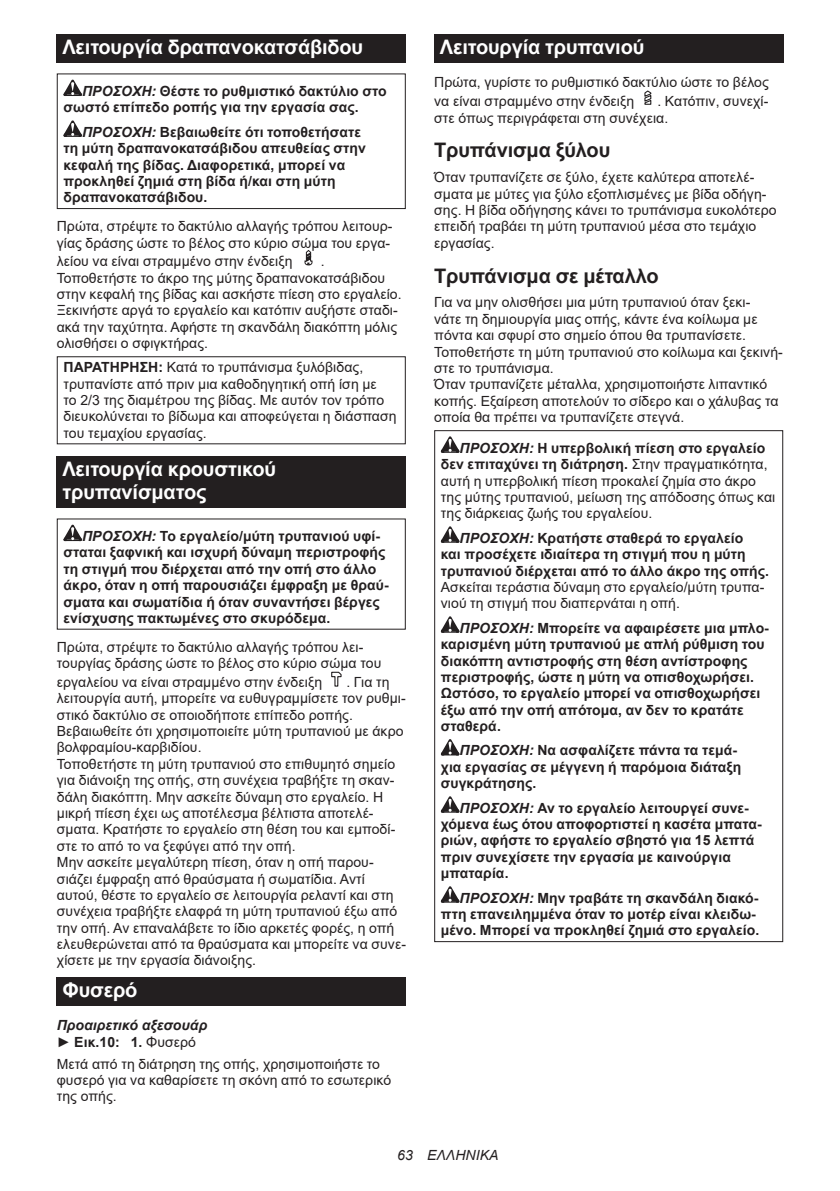
<style>
.page{position:relative;width:840px;height:1191px;background:#fff}
.page>*{position:absolute;margin:0;border:0;box-sizing:border-box;transform-origin:0 0}
.t1{font:700 20px/23.4px "Arial";letter-spacing:-.01em;color:#fff}
.t2{font:700 20px "Arial";letter-spacing:-.01em;color:#231f20}
.t3{font:14px/16.4px "Arial";letter-spacing:.005em;color:#231f20}
.t4{font:700 14px/16.4px "Arial";letter-spacing:.005em;color:#231f20}
.t5{font:italic 700 14px/16.4px "Arial";letter-spacing:.005em;color:#231f20}
.t6{font:italic 14px "Arial";letter-spacing:.005em;color:#231f20}
.s1{font-style:italic}
.s2{font-weight:700}
.s3{font-weight:400;font-style:normal}
.s4{font-style:normal}
.s5{font-weight:700;font-style:italic}
</style>
<div class="page">
<div style="left:57px;top:34px;width:348px;height:29px;background:#231f20"></div>
<svg style="left:63px;top:80px;width:19px;height:16px"></svg>
<svg style="left:63px;top:120px;width:19px;height:17px"></svg>
<div style="left:57px;top:73px;width:348px;height:136px;border:1px solid #231f20"></div>
<svg style="left:304px;top:250px;width:8px;height:16px"></svg>
<div style="left:57px;top:356px;width:348px;height:88px;border:1px solid #231f20"></div>
<div style="left:57px;top:456px;width:348px;height:51px;background:#231f20"></div>
<svg style="left:63px;top:525px;width:19px;height:16px"></svg>
<svg style="left:331px;top:671px;width:11px;height:16px"></svg>
<div style="left:57px;top:976px;width:348px;height:29px;background:#231f20"></div>
<div style="left:434px;top:34px;width:348px;height:29px;background:#231f20"></div>
<svg style="left:644px;top:90px;width:8px;height:15px"></svg>
<svg style="left:440px;top:436px;width:19px;height:17px"></svg>
<svg style="left:440px;top:526px;width:19px;height:17px"></svg>
<svg style="left:440px;top:616px;width:19px;height:17px"></svg>
<svg style="left:440px;top:739px;width:19px;height:16px"></svg>
<svg style="left:440px;top:796px;width:19px;height:16px"></svg>
<svg style="left:440px;top:886px;width:19px;height:16px"></svg>
<h1 class="t1" style="left:62px;top:36px;width:302px">Λειτουργία δραπανοκατσάβιδου</h1>
<p class="t4" style="left:63px;top:83px;width:324px;text-indent:19px"><span class="s1">ΠΡΟΣΟΧΗ:</span> Θέστε το ρυθμιστικό δακτύλιο στο σωστό επίπεδο ροπής για την εργασία σας.</p>
<p class="t4" style="left:63px;top:124px;width:304px;text-indent:19px"><span class="s1">ΠΡΟΣΟΧΗ:</span> Βεβαιωθείτε ότι τοποθετήσατε τη μύτη δραπανοκατσάβιδου απευθείας στην κεφαλή της βίδας. Διαφορετικά, μπορεί να προκληθεί ζημιά στη βίδα ή/και στη μύτη δραπανοκατσάβιδου.</p>
<p class="t3" style="left:57px;top:218px;width:337px">Πρώτα, στρέψτε το δακτύλιο αλλαγής τρόπου λειτουρ&shy;γίας δράσης ώστε το βέλος στο κύριο σώμα του εργα-</p>
<p class="t3" style="left:57px;top:253px;width:237px">λείου να είναι στραμμένο στην ένδειξη</p>
<p class="t3" style="left:57px;top:253px;width:346px;text-indent:264px">.<br>Τοποθετήστε το άκρο της μύτης δραπανοκατσάβιδου στην κεφαλή της βίδας και ασκήστε πίεση στο εργαλείο.<br>Ξεκινήστε αργά το εργαλείο και κατόπιν αυξήστε σταδι&shy;ακά την ταχύτητα. Αφήστε τη σκανδάλη διακόπτη μόλις ολισθήσει ο σφιγκτήρας.</p>
<p class="t3" style="left:63px;top:359px;width:334px"><span class="s2">ΠΑΡΑΤΗΡΗΣΗ:</span> Κατά το τρυπάνισμα ξυλόβιδας, τρυπανίστε από πριν μια καθοδηγητική οπή ίση με<br>το 2/3 της διαμέτρου της βίδας. Με αυτόν τον τρόπο διευκολύνεται το βίδωμα και αποφεύγεται η διάσπαση του τεμαχίου εργασίας.</p>
<h1 class="t1" style="left:62px;top:457px;width:215px">Λειτουργία κρουστικού τρυπανίσματος</h1>
<p class="t4" style="left:63px;top:528px;width:327px;text-indent:19px"><span class="s1">ΠΡΟΣΟΧΗ:</span> Το εργαλείο/μύτη τρυπανιού υφί&shy;σταται ξαφνική και ισχυρή δύναμη περιστροφής τη στιγμή που διέρχεται από την οπή στο άλλο άκρο, όταν η οπή παρουσιάζει έμφραξη με θραύ&shy;σματα και σωματίδια ή όταν συναντήσει βέργες ενίσχυσης πακτωμένες στο σκυρόδεμα.</p>
<p class="t3" style="left:57px;top:638px;width:326px">Πρώτα, στρέψτε το δακτύλιο αλλαγής τρόπου λει&shy;τουργίας δράσης ώστε το βέλος στο κύριο σώμα του</p>
<p class="t3" style="left:57px;top:673px;width:267px">εργαλείου να είναι στραμμένο στην ένδειξη</p>
<p class="t3" style="left:57px;top:673px;width:350px;text-indent:289px">. Για τη λειτουργία αυτή, μπορείτε να ευθυγραμμίσετε τον ρυθμι&shy;στικό δακτύλιο σε οποιοδήποτε επίπεδο ροπής.<br>Βεβαιωθείτε ότι χρησιμοποιείτε μύτη τρυπανιού με άκρο βολφραμίου-καρβιδίου.<br>Τοποθετήστε τη μύτη τρυπανιού στο επιθυμητό σημείο για διάνοιξη της οπής, στη συνέχεια τραβήξτε τη σκαν&shy;δάλη διακόπτη. Μην ασκείτε δύναμη στο εργαλείο. Η μικρή πίεση έχει ως αποτέλεσμα βέλτιστα αποτελέ&shy;σματα. Κρατήστε το εργαλείο στη θέση του και εμποδί&shy;στε το από το να ξεφύγει από την οπή.<br>Μην ασκείτε μεγαλύτερη πίεση, όταν η οπή παρου&shy;σιάζει έμφραξη από θραύσματα ή σωματίδια. Αντί αυτού, θέστε το εργαλείο σε λειτουργία ρελαντί και στη συνέχεια τραβήξτε ελαφρά τη μύτη τρυπανιού έξω από την οπή. Αν επαναλάβετε το ίδιο αρκετές φορές, η οπή ελευθερώνεται από τα θραύσματα και μπορείτε να συνε&shy;χίσετε με την εργασία διάνοιξης.</p>
<h1 class="t1" style="left:62px;top:978px;width:77px">Φυσερό</h1>
<p class="t5" style="left:57px;top:1017px;width:152px">Προαιρετικό αξεσουάρ <span class="s3">►</span> <span class="s4">Εικ.10: 1.</span> <span class="s3">Φυσερό</span></p>
<p class="t3" style="left:57px;top:1055px;width:336px">Μετά από τη διάτρηση της οπής, χρησιμοποιήστε το φυσερό για να καθαρίσετε τη σκόνη από το εσωτερικό της οπής.</p>
<h1 class="t1" style="left:439px;top:36px;width:206px">Λειτουργία τρυπανιού</h1>
<p class="t3" style="left:434px;top:73px;width:336px;line-height:18.8px">Πρώτα, γυρίστε το ρυθμιστικό δακτύλιο ώστε το βέλος να είναι στραμμένο στην ένδειξη</p>
<p class="t3" style="left:434px;top:93px;width:335px;text-indent:223px">. Κατόπιν, συνεχί&shy;στε όπως περιγράφεται στη συνέχεια.</p>
<h1 class="t2" style="left:434px;top:136px;width:177px">Τρυπάνισμα ξύλου</h1>
<p class="t3" style="left:434px;top:169px;width:344px">Όταν τρυπανίζετε σε ξύλο, έχετε καλύτερα αποτελέ&shy;σματα με μύτες για ξύλο εξοπλισμένες με βίδα οδήγη&shy;σης. Η βίδα οδήγησης κάνει το τρυπάνισμα ευκολότερο επειδή τραβάει τη μύτη τρυπανιού μέσα στο τεμάχιο εργασίας.</p>
<h1 class="t2" style="left:434px;top:261px;width:226px">Τρυπάνισμα σε μέταλλο</h1>
<p class="t3" style="left:434px;top:294px;width:350px">Για να μην ολισθήσει μια μύτη τρυπανιού όταν ξεκι-<br>νάτε τη δημιουργία μιας οπής, κάντε ένα κοίλωμα με πόντα και σφυρί στο σημείο όπου θα τρυπανίσετε.<br>Τοποθετήστε τη μύτη τρυπανιού στο κοίλωμα και ξεκινή&shy;στε το τρυπάνισμα.<br>Όταν τρυπανίζετε μέταλλα, χρησιμοποιήστε λιπαντικό κοπής. Εξαίρεση αποτελούν το σίδερο και ο χάλυβας τα οποία θα πρέπει να τρυπανίζετε στεγνά.</p>
<p class="t3" style="left:440px;top:439px;width:336px;text-indent:19px"><span class="s5">ΠΡΟΣΟΧΗ:</span> <span class="s2">Η υπερβολική πίεση στο εργαλείο δεν επιταχύνει τη διάτρηση.</span> Στην πραγματικότητα, αυτή η υπερβολική πίεση προκαλεί ζημία στο άκρο της μύτης τρυπανιού, μείωση της απόδοσης όπως και της διάρκειας ζωής του εργαλείου.</p>
<p class="t4" style="left:440px;top:530px;width:329px;text-indent:19px"><span class="s1">ΠΡΟΣΟΧΗ:</span> Κρατήστε σταθερά το εργαλείο<br>και προσέχετε ιδιαίτερα τη στιγμή που η μύτη τρυπανιού διέρχεται από το άλλο άκρο της οπής.</p>
<p class="t3" style="left:440px;top:578px;width:325px">Ασκείται τεράστια δύναμη στο εργαλείο/μύτη τρυπα&shy;νιού τη στιγμή που διαπερνάται η οπή.</p>
<p class="t4" style="left:440px;top:620px;width:329px;text-indent:19px"><span class="s1">ΠΡΟΣΟΧΗ:</span> Μπορείτε να αφαιρέσετε μια μπλο&shy;καρισμένη μύτη τρυπανιού με απλή ρύθμιση του διακόπτη αντιστροφής στη θέση αντίστροφης περιστροφής, ώστε η μύτη να οπισθοχωρήσει.<br>Ωστόσο, το εργαλείο μπορεί να οπισθοχωρήσει έξω από την οπή απότομα, αν δεν το κρατάτε σταθερά.</p>
<p class="t4" style="left:440px;top:742px;width:302px;text-indent:19px"><span class="s1">ΠΡΟΣΟΧΗ:</span> Να ασφαλίζετε πάντα τα τεμά&shy;χια εργασίας σε μέγγενη ή παρόμοια διάταξη συγκράτησης.</p>
<p class="t4" style="left:440px;top:799px;width:322px;text-indent:19px"><span class="s1">ΠΡΟΣΟΧΗ:</span> Αν το εργαλείο λειτουργεί συνε&shy;χόμενα έως ότου αποφορτιστεί η κασέτα μπατα&shy;ριών, αφήστε το εργαλείο σβηστό για 15 λεπτά πριν συνεχίσετε την εργασία με καινούργια μπαταρία.</p>
<p class="t4" style="left:440px;top:889px;width:320px;text-indent:19px"><span class="s1">ΠΡΟΣΟΧΗ:</span> Μην τραβάτε τη σκανδάλη διακό&shy;πτη επανειλημμένα όταν το μοτέρ είναι κλειδω&shy;μένο. Μπορεί να προκληθεί ζημιά στο εργαλείο.</p>
<p class="t6" style="left:397px;top:1146px;width:103px">63 ΕΛΛΗΝΙΚΑ</p>
</div>
